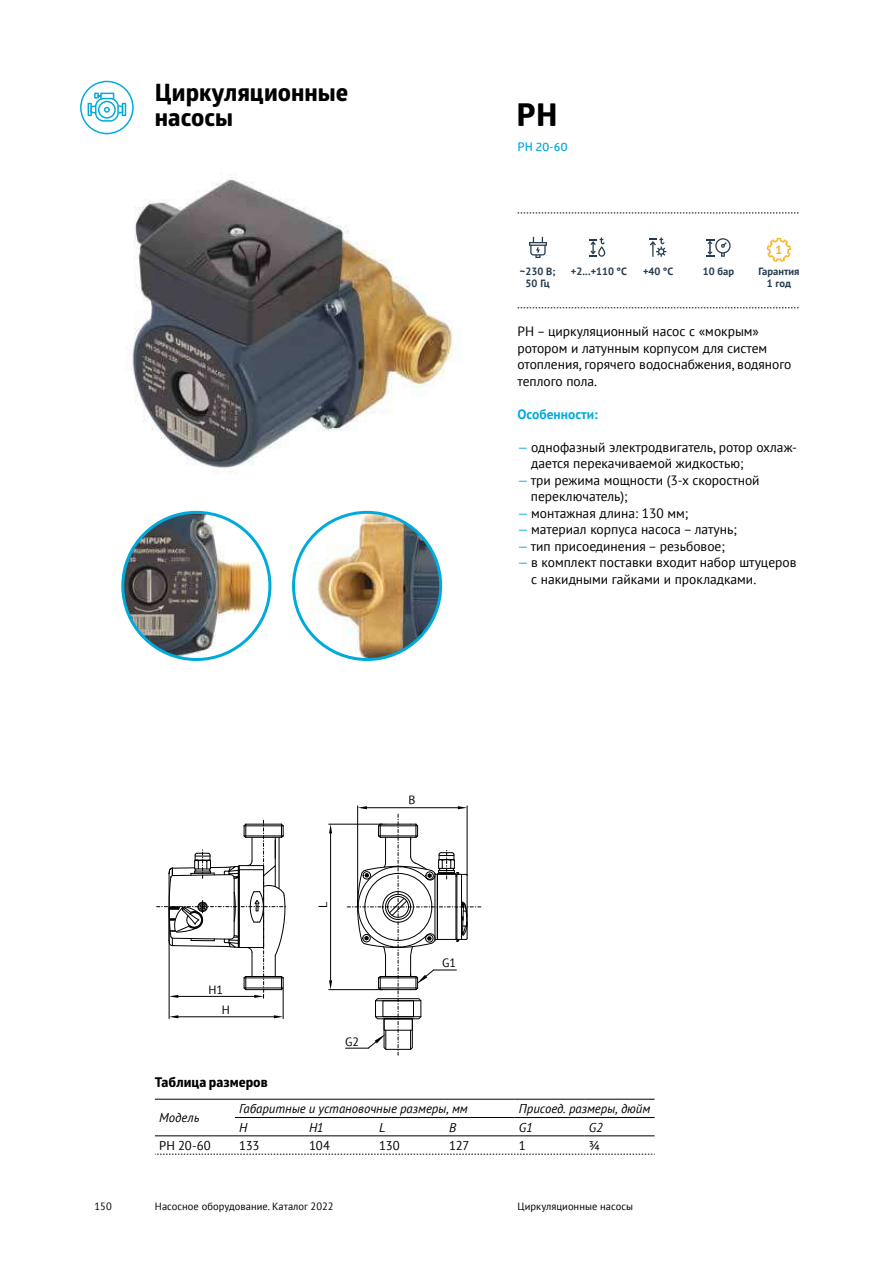
<style>
.page{position:relative;width:893px;height:1263px;background:#fff}
.page>*{position:absolute;margin:0;border:0;box-sizing:border-box;transform-origin:0 0}
.t1{font:700 31.5px "Globerx";color:#000}
.t2{font:700 24px/24.8px "Globerx";color:#000}
.t3{font:13.5px/16.5px "PT Sans";color:#000}
.t4{font:700 13.5px "Globerx";color:#000}
.t5{font:700 13.5px "PT Sans";color:#00aadb}
.t6{font:italic 12.75px "PT Sans";color:#000}
.t7{font:12.75px "PT Sans";letter-spacing:-.01em;color:#000}
.t8{font:12px/20.4px "PT Sans";color:#000}
.t9{font:600 12px "Glober";color:#00aadb}
.t10{font:700 12px "PT Sans";color:#f9b020}
.t11{font:10.5px "PT Sans";letter-spacing:.005em;color:#000}
.t12{font:700 10.5px/12px "PT Sans";letter-spacing:.005em;color:#263b4e;text-align:center}
.s1{color:#00aadb}
</style>
<div class="page">
<svg style="left:80px;top:81px;width:54px;height:53px"></svg>
<img style="left:132px;top:174px;width:395px;height:298px">
<svg style="left:767px;top:238px;width:24px;height:24px"></svg>
<svg style="left:589px;top:238px;width:16px;height:19px"></svg>
<div style="left:524px;top:234px;width:28px;height:28px;background:#fff"></div>
<svg style="left:529px;top:237px;width:18px;height:21px"></svg>
<svg style="left:518px;top:213px;width:280px;height:1px"></svg>
<svg style="left:518px;top:308px;width:280px;height:1px"></svg>
<svg style="left:649px;top:237px;width:17px;height:20px"></svg>
<svg style="left:706px;top:238px;width:25px;height:19px"></svg>
<hr style="left:329px;top:989px;width:54px;height:1px;background:#000">
<hr style="left:329px;top:824px;width:54px;height:1px;background:#000">
<hr style="left:330px;top:833px;width:1px;height:147px;background:#000">
<svg style="left:329px;top:980px;width:3px;height:10px"></svg>
<svg style="left:329px;top:824px;width:3px;height:9px"></svg>
<hr style="left:283px;top:989px;width:1px;height:30px;background:#000">
<hr style="left:169px;top:908px;width:1px;height:111px;background:#000">
<hr style="left:178px;top:1016px;width:96px;height:1px;background:#000">
<svg style="left:274px;top:1015px;width:9px;height:3px"></svg>
<svg style="left:169px;top:1015px;width:9px;height:3px"></svg>
<svg style="left:157px;top:820px;width:129px;height:178px"></svg>
<svg style="left:345px;top:806px;width:136px;height:249px"></svg>
<hr style="left:375px;top:1016px;width:46px;height:1px;background:#000">
<hr style="left:375px;top:1000px;width:46px;height:1px;background:#000">
<svg style="left:155px;top:1154px;width:500px;height:1px"></svg>
<hr style="left:155px;top:1099px;width:80px;height:1px;background:#000">
<hr style="left:235px;top:1099px;width:70px;height:1px;background:#000">
<hr style="left:305px;top:1099px;width:70px;height:1px;background:#000">
<hr style="left:375px;top:1099px;width:70px;height:1px;background:#000">
<hr style="left:445px;top:1099px;width:70px;height:1px;background:#000">
<hr style="left:515px;top:1099px;width:70px;height:1px;background:#000">
<hr style="left:585px;top:1099px;width:70px;height:1px;background:#000">
<hr style="left:235px;top:1117px;width:70px;height:1px;background:#000">
<hr style="left:305px;top:1117px;width:70px;height:1px;background:#000">
<hr style="left:375px;top:1117px;width:70px;height:1px;background:#000">
<hr style="left:445px;top:1117px;width:70px;height:1px;background:#000">
<hr style="left:515px;top:1117px;width:70px;height:1px;background:#000">
<hr style="left:155px;top:1135px;width:80px;height:1px;background:#000">
<hr style="left:235px;top:1135px;width:70px;height:1px;background:#000">
<hr style="left:305px;top:1135px;width:70px;height:1px;background:#000">
<hr style="left:375px;top:1135px;width:70px;height:1px;background:#000">
<hr style="left:445px;top:1135px;width:70px;height:1px;background:#000">
<hr style="left:515px;top:1135px;width:70px;height:1px;background:#000">
<hr style="left:585px;top:1135px;width:70px;height:1px;background:#000">
<hr style="left:585px;top:1117px;width:70px;height:1px;background:#000">
<img style="left:123px;top:512px;width:147px;height:147px;border-radius:74px">
<div style="left:121px;top:511px;width:150px;height:150px;border:3px solid #00aadb;border-radius:50%"></div>
<img style="left:294px;top:512px;width:147px;height:147px;border-radius:74px">
<div style="left:292px;top:511px;width:150px;height:150px;border:3px solid #00aadb;border-radius:50%"></div>
<h2 class="t2" style="left:155px;top:80px;width:195px">Циркуляционные насосы</h2>
<h1 class="t1" style="left:517px;top:92px;width:42px">PH</h1>
<p class="t9" style="left:518px;top:138px;width:52px">PH 20-60</p>
<p class="t12" style="left:520px;top:265px;width:37px">~230 В;</p>
<p class="t12" style="left:571px;top:265px;width:57px">+2...+110 °С</p>
<p class="t12" style="left:643px;top:265px;width:32px">+40 °С</p>
<p class="t12" style="left:703px;top:265px;width:33px">10 бар</p>
<p class="t12" style="left:526px;top:277px;width:26px">50 Гц</p>
<p class="t10" style="left:776px;top:242px;width:8px">1</p>
<p class="t12" style="left:758px;top:265px;width:43px">Гарантия<br>1 год</p>
<p class="t3" style="left:518px;top:323px;width:275px">PH – циркуляционный насос с «мокрым» ротором и латунным корпусом для систем отопления, горячего водоснабжения, водяного теплого пола.</p>
<p class="t5" style="left:518px;top:405px;width:82px">Особенности:</p>
<p class="t3" style="left:531px;top:439px;width:267px;text-indent:-14px"><span class="s1">—</span> однофазный электродвигатель, ротор охлаж&shy;дается перекачиваемой жидкостью;</p>
<p class="t3" style="left:531px;top:472px;width:230px;text-indent:-13px"><span class="s1">—</span> три режима мощности (3-х скоростной переключатель);</p>
<p class="t3" style="left:518px;top:505px;width:172px"><span class="s1">—</span> монтажная длина: 130 мм;</p>
<p class="t3" style="left:518px;top:521px;width:221px"><span class="s1">—</span> материал корпуса насоса – латунь;</p>
<p class="t3" style="left:518px;top:538px;width:209px"><span class="s1">—</span> тип присоединения – резьбовое;</p>
<p class="t3" style="left:531px;top:554px;width:267px;text-indent:-14px"><span class="s1">—</span> в комплект поставки входит набор штуцеров с накидными гайками и прокладками.</p>
<p class="t8" style="left:222px;top:979px;width:10px;text-indent:-13px">H1<br>H</p>
<p class="t8" style="left:313px;top:908px;width:8px;rotate:-90deg">L</p>
<p class="t8" style="left:345px;top:1031px;width:15px">G2</p>
<p class="t8" style="left:408px;top:790px;width:9px">B</p>
<p class="t8" style="left:442px;top:953px;width:15px">G1</p>
<p class="t4" style="left:155px;top:1073px;width:114px">Таблица размеров</p>
<p class="t6" style="left:159px;top:1110px;width:42px">Модель</p>
<p class="t6" style="left:239px;top:1101px;width:230px">Габаритные и установочные размеры, мм</p>
<p class="t6" style="left:519px;top:1101px;width:133px">Присоед. размеры, дюйм</p>
<p class="t6" style="left:239px;top:1119px;width:10px">H</p>
<p class="t6" style="left:309px;top:1119px;width:16px">H1</p>
<p class="t6" style="left:379px;top:1119px;width:8px">L</p>
<p class="t6" style="left:449px;top:1119px;width:9px">B</p>
<p class="t6" style="left:519px;top:1119px;width:15px">G1</p>
<p class="t6" style="left:589px;top:1119px;width:15px">G2</p>
<p class="t7" style="left:159px;top:1137px;width:53px">PH 20-60</p>
<p class="t7" style="left:239px;top:1137px;width:22px">133</p>
<p class="t7" style="left:309px;top:1137px;width:22px">104</p>
<p class="t7" style="left:379px;top:1137px;width:22px">130</p>
<p class="t7" style="left:449px;top:1137px;width:22px">127</p>
<p class="t7" style="left:519px;top:1137px;width:8px">1</p>
<p class="t7" style="left:589px;top:1137px;width:13px">¾</p>
<p class="t11" style="left:94px;top:1199px;width:19px">150</p>
<p class="t11" style="left:155px;top:1199px;width:180px">Насосное оборудование. Каталог 2022</p>
<p class="t11" style="left:518px;top:1199px;width:117px">Циркуляционные насосы</p>
</div>
